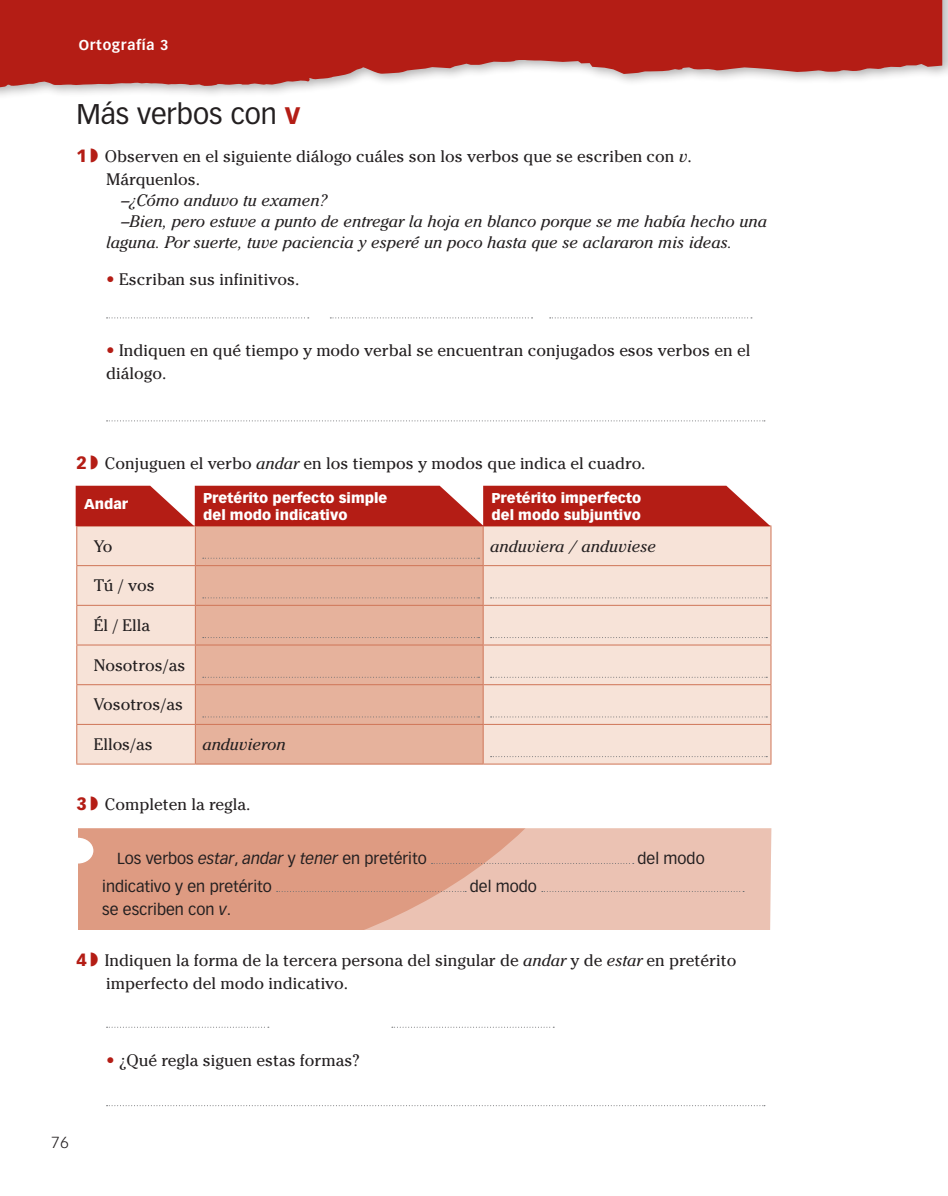
<style>
.page{position:relative;width:948px;height:1196px;background:#fff}
.page>*{position:absolute;margin:0;border:0;box-sizing:border-box;transform-origin:0 0}
.t1{font:28px "Vectora LT Std";color:#231f20}
.t2{font:16.62px/22.8px "Cheltenham Std";color:#231f20}
.t3{font:italic 16.62px "Cheltenham Std";color:#231f20}
.t4{font:15.75px "Vectora LT Std";color:#231f20}
.t5{font:300 15.75px "Vectora LT Std";color:#231f20}
.t6{font:900 14px/17.5px "Vectora LT Std";color:#fff}
.t7{font:700 14px "Vectora LT Std";letter-spacing:.05em;color:#fff}
.s1{font-weight:700;color:#b41d15}
.s2{font-family:"Vectora LT Std";font-weight:900;font-size:17.5px;color:#b41d15}
.s3{font-style:italic}
.s4{color:#b41d15}
</style>
<div class="page">
<svg style="left:0;top:0;width:942px;height:95px;fill:#b41d15"></svg>
<div style="left:942px;top:0;width:6px;height:101px;background:#231f20;opacity:.35"></div>
<svg style="left:107px;top:317px;width:202px;height:1px"></svg>
<svg style="left:330px;top:317px;width:202px;height:1px"></svg>
<svg style="left:550px;top:317px;width:202px;height:1px"></svg>
<svg style="left:107px;top:420px;width:658px;height:1px"></svg>
<div style="left:77px;top:526px;width:693px;height:238px;background:#f7e3d8"></div>
<div style="left:196px;top:526px;width:287px;height:238px;background:#e6b29c"></div>
<hr style="left:483px;top:525px;width:288px;height:1px;background:#cf7557">
<hr style="left:483px;top:565px;width:288px;height:1px;background:#cf7557">
<hr style="left:483px;top:605px;width:288px;height:1px;background:#cf7557">
<hr style="left:483px;top:645px;width:288px;height:1px;background:#cf7557">
<hr style="left:483px;top:684px;width:288px;height:1px;background:#cf7557">
<hr style="left:483px;top:724px;width:288px;height:1px;background:#cf7557">
<hr style="left:483px;top:764px;width:288px;height:1px;background:#cf7557">
<hr style="left:483px;top:526px;width:1px;height:39px;background:#cf7557">
<hr style="left:195px;top:565px;width:288px;height:1px;background:#cf7557">
<hr style="left:483px;top:566px;width:1px;height:39px;background:#cf7557">
<hr style="left:195px;top:605px;width:288px;height:1px;background:#cf7557">
<hr style="left:483px;top:606px;width:1px;height:39px;background:#cf7557">
<hr style="left:195px;top:645px;width:288px;height:1px;background:#cf7557">
<hr style="left:483px;top:645px;width:1px;height:39px;background:#cf7557">
<hr style="left:195px;top:684px;width:288px;height:1px;background:#cf7557">
<hr style="left:483px;top:685px;width:1px;height:39px;background:#cf7557">
<hr style="left:195px;top:724px;width:288px;height:1px;background:#cf7557">
<hr style="left:483px;top:725px;width:1px;height:39px;background:#cf7557">
<hr style="left:195px;top:764px;width:288px;height:1px;background:#cf7557">
<hr style="left:76px;top:526px;width:1px;height:39px;background:#cf7557">
<hr style="left:195px;top:526px;width:1px;height:39px;background:#cf7557">
<hr style="left:76px;top:565px;width:119px;height:1px;background:#cf7557">
<hr style="left:76px;top:566px;width:1px;height:39px;background:#cf7557">
<hr style="left:195px;top:566px;width:1px;height:39px;background:#cf7557">
<hr style="left:76px;top:605px;width:119px;height:1px;background:#cf7557">
<hr style="left:76px;top:606px;width:1px;height:39px;background:#cf7557">
<hr style="left:195px;top:606px;width:1px;height:39px;background:#cf7557">
<hr style="left:76px;top:645px;width:119px;height:1px;background:#cf7557">
<hr style="left:76px;top:645px;width:1px;height:39px;background:#cf7557">
<hr style="left:195px;top:645px;width:1px;height:39px;background:#cf7557">
<hr style="left:76px;top:684px;width:119px;height:1px;background:#cf7557">
<hr style="left:76px;top:685px;width:1px;height:39px;background:#cf7557">
<hr style="left:195px;top:685px;width:1px;height:39px;background:#cf7557">
<hr style="left:76px;top:724px;width:119px;height:1px;background:#cf7557">
<hr style="left:76px;top:725px;width:1px;height:39px;background:#cf7557">
<hr style="left:195px;top:725px;width:1px;height:39px;background:#cf7557">
<hr style="left:76px;top:764px;width:119px;height:1px;background:#cf7557">
<hr style="left:770px;top:526px;width:1px;height:39px;background:#cf7557">
<hr style="left:770px;top:566px;width:1px;height:39px;background:#cf7557">
<hr style="left:770px;top:606px;width:1px;height:39px;background:#cf7557">
<hr style="left:770px;top:645px;width:1px;height:39px;background:#cf7557">
<hr style="left:770px;top:685px;width:1px;height:39px;background:#cf7557">
<hr style="left:770px;top:725px;width:1px;height:39px;background:#cf7557">
<svg style="left:203px;top:558px;width:276px;height:1px"></svg>
<svg style="left:203px;top:597px;width:276px;height:1px"></svg>
<svg style="left:490px;top:597px;width:277px;height:1px"></svg>
<svg style="left:203px;top:637px;width:276px;height:1px"></svg>
<svg style="left:490px;top:637px;width:277px;height:1px"></svg>
<svg style="left:203px;top:677px;width:276px;height:1px"></svg>
<svg style="left:490px;top:677px;width:277px;height:1px"></svg>
<svg style="left:203px;top:716px;width:276px;height:1px"></svg>
<svg style="left:490px;top:716px;width:277px;height:1px"></svg>
<svg style="left:490px;top:756px;width:277px;height:1px"></svg>
<svg style="left:107px;top:1027px;width:162px;height:1px"></svg>
<svg style="left:392px;top:1027px;width:162px;height:1px"></svg>
<svg style="left:107px;top:1105px;width:658px;height:1px"></svg>
<svg style="left:78px;top:829px;width:693px;height:101px;background:#e4ad98"></svg>
<svg style="left:431px;top:863px;width:203px;height:1px"></svg>
<svg style="left:277px;top:891px;width:189px;height:1px"></svg>
<svg style="left:542px;top:891px;width:202px;height:1px"></svg>
<svg style="left:76px;top:486px;width:694px;height:40px;background:#bb322b"></svg>
<svg style="left:0;top:0;width:3px;height:4px"></svg>
<svg style="left:943px;top:0;width:5px;height:4px"></svg>
<p class="t7" style="left:79px;top:37px;width:91px">Ortografía 3</p>
<h1 class="t1" style="left:76px;top:98px;width:225px">Más verbos con <span class="s1">v</span></h1>
<p class="t2" style="left:106px;top:145px;width:587px;text-indent:-30px"><span class="s2">1</span> Observen en el siguiente diálogo cuáles son los verbos que se escriben con <span class="s3">v</span>.<br>Márquenlos.</p>
<p class="t3" style="left:121px;top:190px;width:208px">–¿Cómo anduvo tu examen?</p>
<p class="t3" style="left:121px;top:211px;width:647px">–Bien, pero estuve a punto de entregar la hoja en blanco porque se me había hecho una</p>
<p class="t3" style="left:106px;top:232px;width:627px">laguna. Por suerte, tuve paciencia y esperé un poco hasta que se aclararon mis ideas.</p>
<p class="t2" style="left:106px;top:268px;width:195px"><span class="s4">•</span> Escriban sus infinitivos.</p>
<p class="t2" style="left:106px;top:339px;width:646px"><span class="s4">•</span> Indiquen en qué tiempo y modo verbal se encuentran conjugados esos verbos en el diálogo.</p>
<p class="t2" style="left:76px;top:452px;width:571px"><span class="s2">2</span> Conjuguen el verbo <span class="s3">andar</span> en los tiempos y modos que indica el cuadro.</p>
<p class="t6" style="left:84px;top:495px;width:46px">Andar</p>
<p class="t6" style="left:203px;top:489px;width:186px">Pretérito perfecto simple del modo indicativo</p>
<p class="t6" style="left:491px;top:489px;width:151px">Pretérito imperfecto del modo subjuntivo</p>
<p class="t2" style="left:94px;top:535px;width:20px">Yo</p>
<p class="t3" style="left:490px;top:536px;width:167px">anduviera / anduviese</p>
<p class="t2" style="left:94px;top:574px;width:63px">Tú / vos</p>
<p class="t2" style="left:94px;top:614px;width:58px">Él / Ella</p>
<p class="t2" style="left:94px;top:654px;width:93px">Nosotros/as</p>
<p class="t2" style="left:94px;top:693px;width:91px">Vosotros/as</p>
<p class="t2" style="left:94px;top:733px;width:61px">Ellos/as</p>
<p class="t3" style="left:202px;top:735px;width:85px">anduvieron</p>
<p class="t2" style="left:76px;top:793px;width:176px"><span class="s2">3</span> Completen la regla.</p>
<p class="t4" style="left:117px;top:849px;width:311px">Los verbos <span class="s3">estar</span>, <span class="s3">andar</span> y <span class="s3">tener</span> en pretérito</p>
<p class="t4" style="left:637px;top:849px;width:69px">del modo</p>
<p class="t4" style="left:102px;top:877px;width:171px">indicativo y en pretérito</p>
<p class="t4" style="left:470px;top:877px;width:69px">del modo</p>
<p class="t4" style="left:102px;top:900px;width:130px">se escriben con <span class="s3">v</span>.</p>
<p class="t2" style="left:106px;top:949px;width:632px;text-indent:-30px"><span class="s2">4</span> Indiquen la forma de la tercera persona del singular de <span class="s3">andar</span> y de <span class="s3">estar</span> en pretérito imperfecto del modo indicativo.</p>
<p class="t2" style="left:106px;top:1049px;width:255px"><span class="s4">•</span> ¿Qué regla siguen estas formas?</p>
<p class="t5" style="left:52px;top:1133px;width:19px">76</p>
</div>
